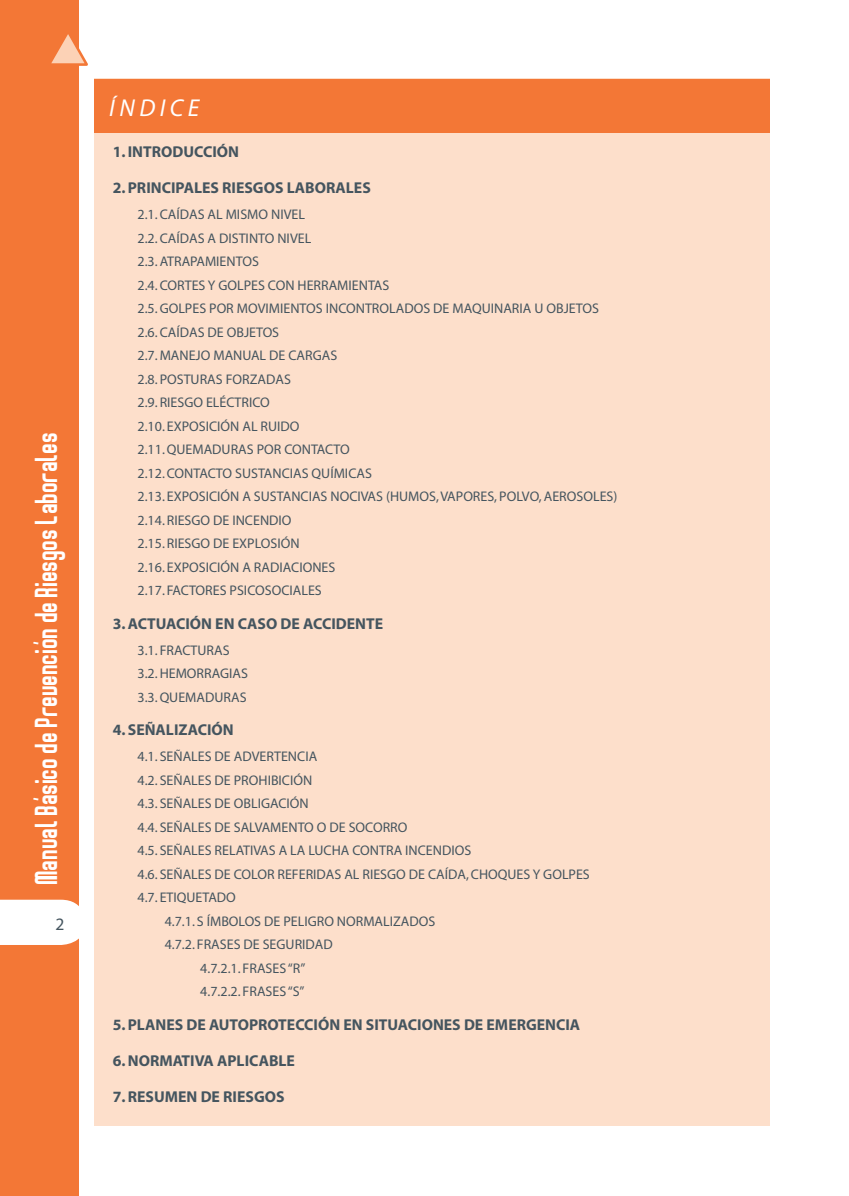
<style>
.page{position:relative;width:849px;height:1196px;background:#fff}
.page>*{position:absolute;margin:0;border:0;box-sizing:border-box;transform-origin:0 0}
.t1{font:24.5px "D3 Smartism Type A";color:#fff}
.t2{font:italic 24.5px "Myriad";color:#fff}
.t3{font:17.5px "Myriad";color:#45555f}
.t4{font:700 15.75px "Myriad";color:#45555f}
.t5{font:14px/23.4px "Myriad";color:#45555f}
</style>
<div class="page">
<div style="left:0;top:0;width:78px;height:1196px;background:#f37736"></div>
<div style="left:0;top:899px;width:79px;height:46px;background:#fff"></div>
<svg style="left:51px;top:31px;width:37px;height:35px"></svg>
<div style="left:94px;top:78px;width:675px;height:1047px;background:#fddfcb"></div>
<div style="left:94px;top:79px;width:675px;height:53px;background:#f37736"></div>
<h1 class="t1" style="left:33px;top:884px;width:453px;rotate:-90deg">Manual Basico de Prevencion de Riesgos Laborales</h1>
<p class="t3" style="left:56px;top:915px;width:10px">2</p>
<h1 class="t2" style="left:109px;top:96px;width:92px">Í N D I C E</h1>
<p class="t4" style="left:113px;top:144px;width:128px">1. INTRODUCCIÓN</p>
<p class="t4" style="left:113px;top:180px;width:259px">2. PRINCIPALES RIESGOS LABORALES</p>
<p class="t5" style="left:137px;top:203px;width:481px">2.1. CAÍDAS AL MISMO NIVEL<br>2.2. CAÍDAS A DISTINTO NIVEL<br>2.3. ATRAPAMIENTOS<br>2.4. CORTES Y GOLPES CON HERRAMIENTAS<br>2.5. GOLPES POR MOVIMIENTOS INCONTROLADOS DE MAQUINARIA U OBJETOS<br>2.6. CAÍDAS DE OBJETOS<br>2.7. MANEJO MANUAL DE CARGAS<br>2.8. POSTURAS FORZADAS<br>2.9. RIESGO ELÉCTRICO<br>2.10. EXPOSICIÓN AL RUIDO<br>2.11. QUEMADURAS POR CONTACTO<br>2.12. CONTACTO SUSTANCIAS QUÍMICAS<br>2.13. EXPOSICIÓN A SUSTANCIAS NOCIVAS (HUMOS, VAPORES, POLVO, AEROSOLES)<br>2.14. RIESGO DE INCENDIO<br>2.15. RIESGO DE EXPLOSIÓN<br>2.16. EXPOSICIÓN A RADIACIONES<br>2.17. FACTORES PSICOSOCIALES</p>
<p class="t4" style="left:113px;top:615px;width:272px">3. ACTUACIÓN EN CASO DE ACCIDENTE</p>
<p class="t5" style="left:137px;top:639px;width:112px">3.1. FRACTURAS<br>3.2. HEMORRAGIAS<br>3.3. QUEMADURAS</p>
<p class="t4" style="left:113px;top:721px;width:122px">4. SEÑALIZACIÓN</p>
<p class="t5" style="left:137px;top:745px;width:181px">4.1. SEÑALES DE ADVERTENCIA</p>
<p class="t5" style="left:137px;top:769px;width:176px">4.2. SEÑALES DE PROHIBICIÓN</p>
<p class="t5" style="left:137px;top:792px;width:173px">4.3. SEÑALES DE OBLIGACIÓN</p>
<p class="t5" style="left:137px;top:815px;width:271px">4.4. SEÑALES DE SALVAMENTO O DE SOCORRO</p>
<p class="t5" style="left:137px;top:839px;width:335px">4.5. SEÑALES RELATIVAS A LA LUCHA CONTRA INCENDIOS</p>
<p class="t5" style="left:137px;top:862px;width:453px">4.6. SEÑALES DE COLOR REFERIDAS AL RIESGO DE CAÍDA, CHOQUES Y GOLPES</p>
<p class="t5" style="left:137px;top:886px;width:100px">4.7. ETIQUETADO</p>
<p class="t5" style="left:165px;top:909px;width:272px">4.7.1. S ÍMBOLOS DE PELIGRO NORMALIZADOS</p>
<p class="t5" style="left:165px;top:933px;width:169px">4.7.2. FRASES DE SEGURIDAD</p>
<p class="t5" style="left:200px;top:956px;width:107px">4.7.2.1. FRASES “R”</p>
<p class="t5" style="left:200px;top:980px;width:106px">4.7.2.2. FRASES “S”</p>
<p class="t4" style="left:113px;top:1016px;width:469px">5. PLANES DE AUTOPROTECCIÓN EN SITUACIONES DE EMERGENCIA</p>
<p class="t4" style="left:113px;top:1052px;width:184px">6. NORMATIVA APLICABLE</p>
<p class="t4" style="left:113px;top:1088px;width:173px">7. RESUMEN DE RIESGOS</p>
</div>
